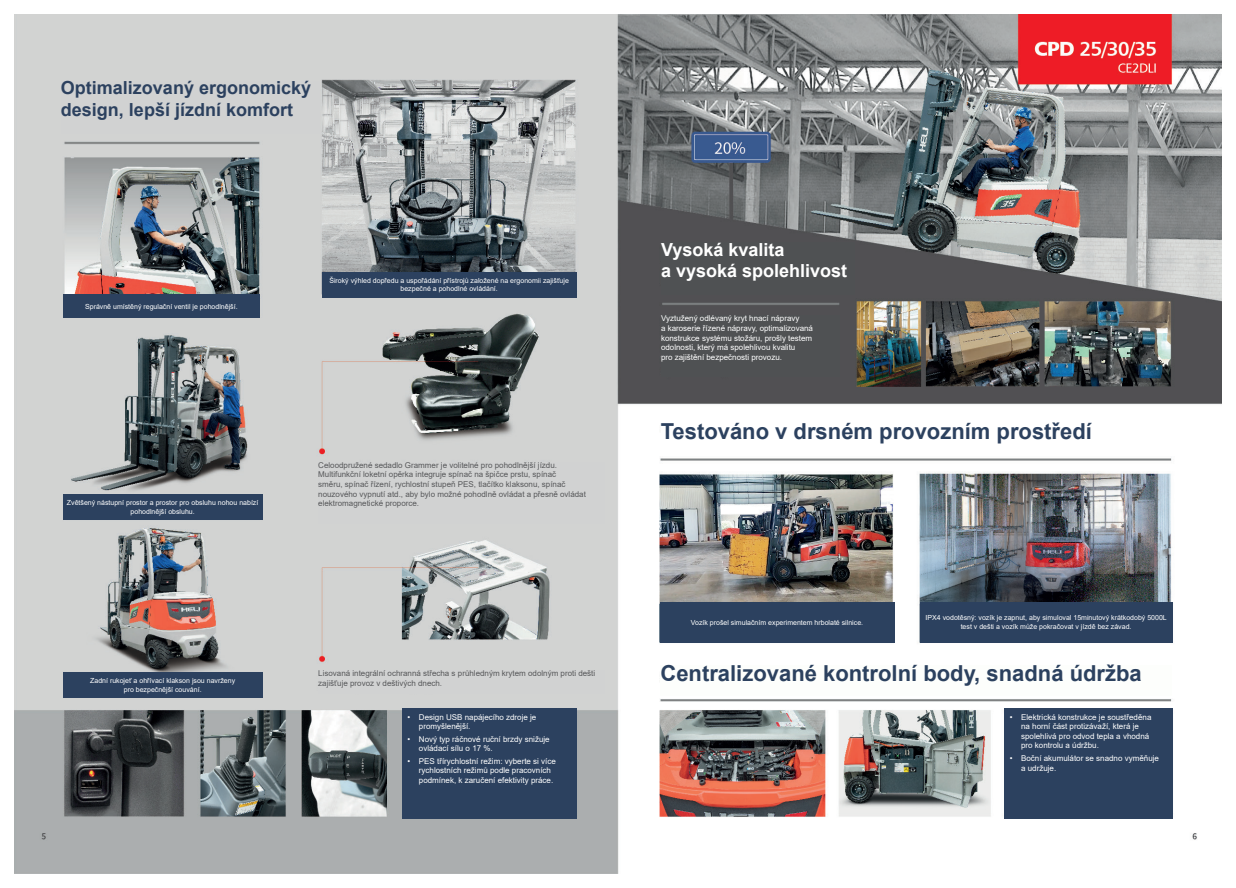
<style>
.page{position:relative;width:1236px;height:888px;background:#fff}
.page>*{position:absolute;margin:0;border:0;box-sizing:border-box;transform-origin:0 0}
.t1{font:700 22px "Arial";color:#2c415f}
.t2{font:700 18px/21.6px "Arial";color:#2c415f}
.t3{font:700 18px/21.6px "Arial";color:#fff}
.t4{font:8px/9.6px "Arial";color:#fff}
.t5{font:8px/9.6px "Arial";color:#57585a}
.t6{font:7px/8.4px "Arial";color:#fff;text-align:center}
</style>
<div class="page">
<img style="left:14px;top:14px;width:1208px;height:859px">
<div style="left:61px;top:81px;width:258px;height:53px;background:#d1d2d2"></div>
<div style="left:63px;top:294px;width:197px;height:24px;background:#2c415f"></div>
<div style="left:322px;top:272px;width:255px;height:25px;background:#2c415f"></div>
<div style="left:63px;top:494px;width:199px;height:25px;background:#2c415f"></div>
<div style="left:63px;top:672px;width:199px;height:25px;background:#2c415f"></div>
<div style="left:402px;top:708px;width:175px;height:110px;background:#2c415f"></div>
<div style="left:318px;top:461px;width:287px;height:62px;background:#d1d2d2"></div>
<div style="left:318px;top:670px;width:287px;height:23px;background:#d1d2d2"></div>
<div style="left:1004px;top:708px;width:168px;height:110px;background:#2c415f"></div>
<div style="left:660px;top:601px;width:234px;height:41px;background:#2c415f"></div>
<div style="left:920px;top:601px;width:252px;height:41px;background:#2c415f"></div>
<div style="left:661px;top:423px;width:511px;height:31px;background:#fff"></div>
<div style="left:661px;top:242px;width:193px;height:53px;background:#4f5153"></div>
<div style="left:661px;top:315px;width:179px;height:62px;background:#4f5153"></div>
<div style="left:660px;top:665px;width:512px;height:31px;background:#fdfefc"></div>
<h2 class="t2" style="left:61px;top:77px;width:252px">Optimalizovaný ergonomický design, lepší jízdní komfort</h2>
<p class="t6" style="left:85px;top:302px;width:154px">Správně umístěný regulační ventil je pohodlnější.</p>
<p class="t6" style="left:329px;top:276px;width:241px">Široký výhled dopředu a uspořádání přístrojů založené na ergonomii zajišťuje bezpečné a pohodlné ovládání.</p>
<p class="t6" style="left:67px;top:498px;width:193px">Zvětšený nástupní prostor a prostor pro obsluhu nohou nabízí pohodlnější obsluhu.</p>
<p class="t5" style="left:318px;top:460px;width:269px">Celoodpružené sedadlo Grammer je volitelné pro pohodlnější jízdu.<br>Multifunkční loketní opěrka integruje spínač na špičce prstu, spínač<br>směru, spínač řízení, rychlostní stupeň PES, tlačítko klaksonu, spínač nouzového vypnutí atd., aby bylo možné pohodlně ovládat a přesně ovládat elektromagnetické proporce.</p>
<p class="t6" style="left:90px;top:676px;width:147px">Zadní rukojeť a ohřívací klakson jsou navrženy pro bezpečnější couvání.</p>
<p class="t5" style="left:318px;top:668px;width:278px">Lisovaná integrální ochranná střecha s průhledným krytem odolným proti dešti zajišťuje provoz v deštivých dnech.</p>
<p class="t4" style="left:419px;top:711px;width:119px;text-indent:-11px">• Design USB napájecího zdroje je promyšlenější.</p>
<p class="t4" style="left:419px;top:733px;width:132px;text-indent:-11px">• Nový typ ráčnové ruční brzdy snižuje ovládací sílu o 17 %.</p>
<p class="t4" style="left:419px;top:755px;width:138px;text-indent:-11px">• PES třírychlostní režim: vyberte si více rychlostních režimů podle pracovních podmínek, k zaručení efektivity práce.</p>
<h2 class="t3" style="left:661px;top:238px;width:188px">Vysoká kvalita<br>a vysoká spolehlivost</h2>
<p class="t4" style="left:661px;top:313px;width:153px">Vyztužený odlévaný kryt hnací nápravy<br>a karoserie řízené nápravy, optimalizovaná konstrukce systému stožáru, prošly testem odolnosti, který má spolehlivou kvalitu<br>pro zajištění bezpečnosti provozu.</p>
<h1 class="t1" style="left:661px;top:415px;width:433px">Testováno v drsném provozním prostředí</h1>
<p class="t6" style="left:691px;top:617px;width:174px">Vozík prošel simulačním experimentem hrbolaté silnice.</p>
<p class="t6" style="left:925px;top:613px;width:243px">IPX4 vodotěsný: vozík je zapnut, aby simuloval 15minutový krátkodobý 5000L test v dešti a vozík může pokračovat v jízdě bez závad.</p>
<h1 class="t1" style="left:660px;top:658px;width:483px">Centralizované kontrolní body, snadná údržba</h1>
<p class="t4" style="left:1021px;top:711px;width:132px;text-indent:-11px">• Elektrická konstrukce je soustředěna na horní část protizávaží, která je spolehlivá pro odvod tepla a vhodná pro kontrolu a údržbu.</p>
<p class="t4" style="left:1021px;top:753px;width:139px;text-indent:-11px">• Boční akumulátor se snadno vyměňuje a udržuje.</p>
</div>
